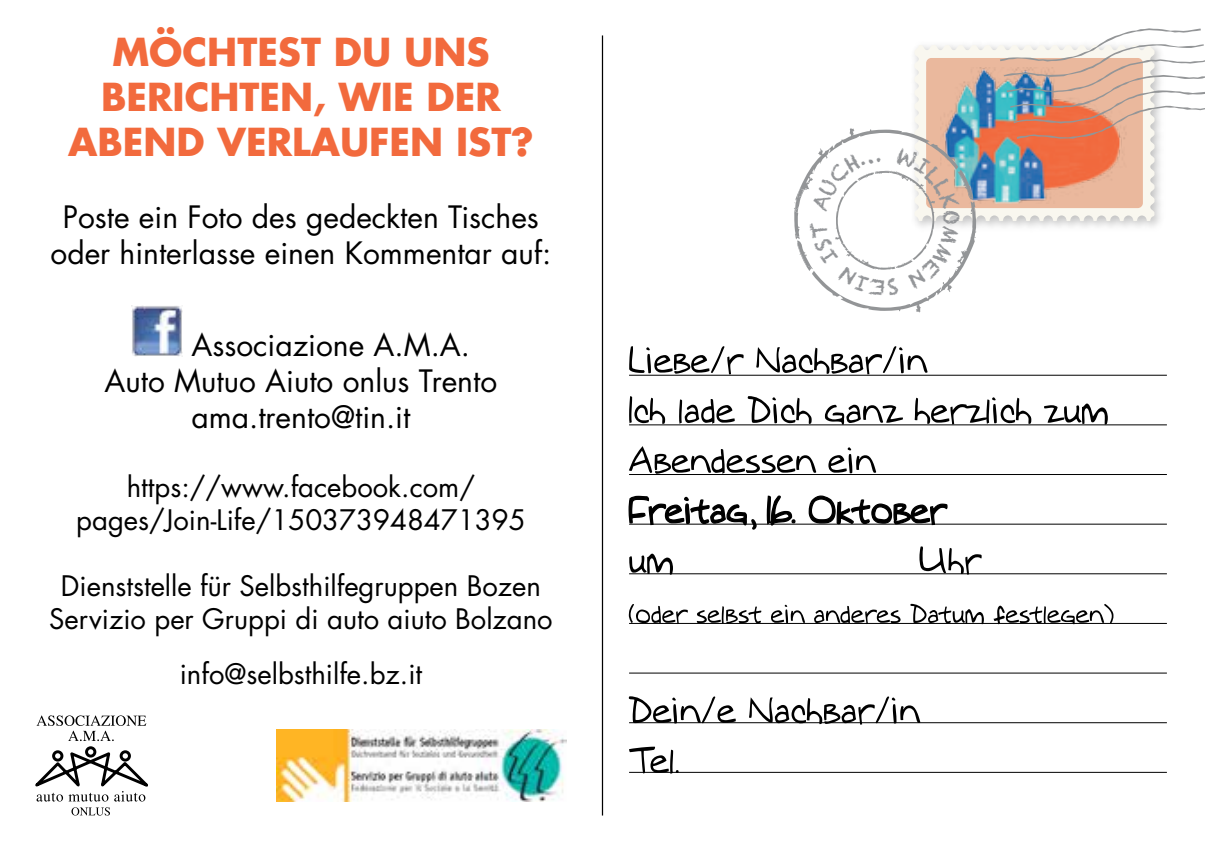
<style>
.page{position:relative;width:1205px;height:851px;background:#fff}
.page>*{position:absolute;margin:0;border:0;box-sizing:border-box;transform-origin:0 0}
.t1{font:700 37.5px/45px "Futura";color:#f26a3d;text-align:center}
.t2{font:30px/36px "Futura";color:#000;text-align:center}
.t3{font:27.5px/33px "Futura";color:#000;text-align:center}
</style>
<div class="page">
<svg style="left:914px;top:45px;width:241px;height:176px;fill:#f9f7ef"></svg>
<div style="left:926px;top:58px;width:217px;height:150px;background:#eab89d;border-radius:5px"></div>
<img style="left:946px;top:67px;width:176px;height:137px">
<svg style="left:629px;top:746px;width:49px;height:28px"></svg>
<svg style="left:629px;top:696px;width:291px;height:28px"></svg>
<svg style="left:629px;top:603px;width:484px;height:20px"></svg>
<svg style="left:628px;top:446px;width:353px;height:127px"></svg>
<svg style="left:629px;top:396px;width:479px;height:28px"></svg>
<svg style="left:629px;top:346px;width:298px;height:28px"></svg>
<hr style="left:629px;top:771px;width:538px;height:1px;background:#000">
<hr style="left:629px;top:722px;width:538px;height:1px;background:#000">
<hr style="left:629px;top:672px;width:538px;height:1px;background:#000">
<hr style="left:629px;top:623px;width:538px;height:1px;background:#000">
<hr style="left:629px;top:573px;width:538px;height:1px;background:#000">
<hr style="left:629px;top:523px;width:538px;height:1px;background:#000">
<hr style="left:629px;top:474px;width:538px;height:1px;background:#000">
<hr style="left:629px;top:424px;width:538px;height:1px;background:#000">
<hr style="left:629px;top:375px;width:538px;height:1px;background:#000">
<img style="left:132px;top:306px;width:50px;height:50px">
<hr style="left:602px;top:35px;width:1px;height:780px;background:#000">
<svg style="left:1000px;top:28px;width:205px;height:111px"></svg>
<svg style="left:71px;top:807px;width:39px;height:8px"></svg>
<svg style="left:35px;top:715px;width:113px;height:86px"></svg>
<img style="left:276px;top:729px;width:290px;height:72px">
<svg style="left:794px;top:128px;width:182px;height:184px"></svg>
<h1 class="t1" style="left:68px;top:28px;width:467px">MÖCHTEST DU UNS<br>BERICHTEN, WIE DER<br>ABEND VERLAUFEN IST?</h1>
<p class="t2" style="left:50px;top:198px;width:502px">Poste ein Foto des gedeckten Tisches oder hinterlasse einen Kommentar auf:</p>
<p class="t2" style="left:191px;top:327px;width:280px">Associazione A.M.A.</p>
<p class="t2" style="left:105px;top:363px;width:394px">Auto Mutuo Aiuto onlus Trento</p>
<p class="t2" style="left:191px;top:399px;width:220px">ama.trento@tin.it</p>
<p class="t3" style="left:76px;top:470px;width:451px">https://www.facebook.com/ pages/Join-Life/150373948471395</p>
<p class="t3" style="left:49px;top:569px;width:505px">Dienststelle für Selbsthilfegruppen Bozen<br>Servizio per Gruppi di auto aiuto Bolzano</p>
<p class="t3" style="left:180px;top:656px;width:244px">info@selbsthilfe.bz.it</p>
</div>
